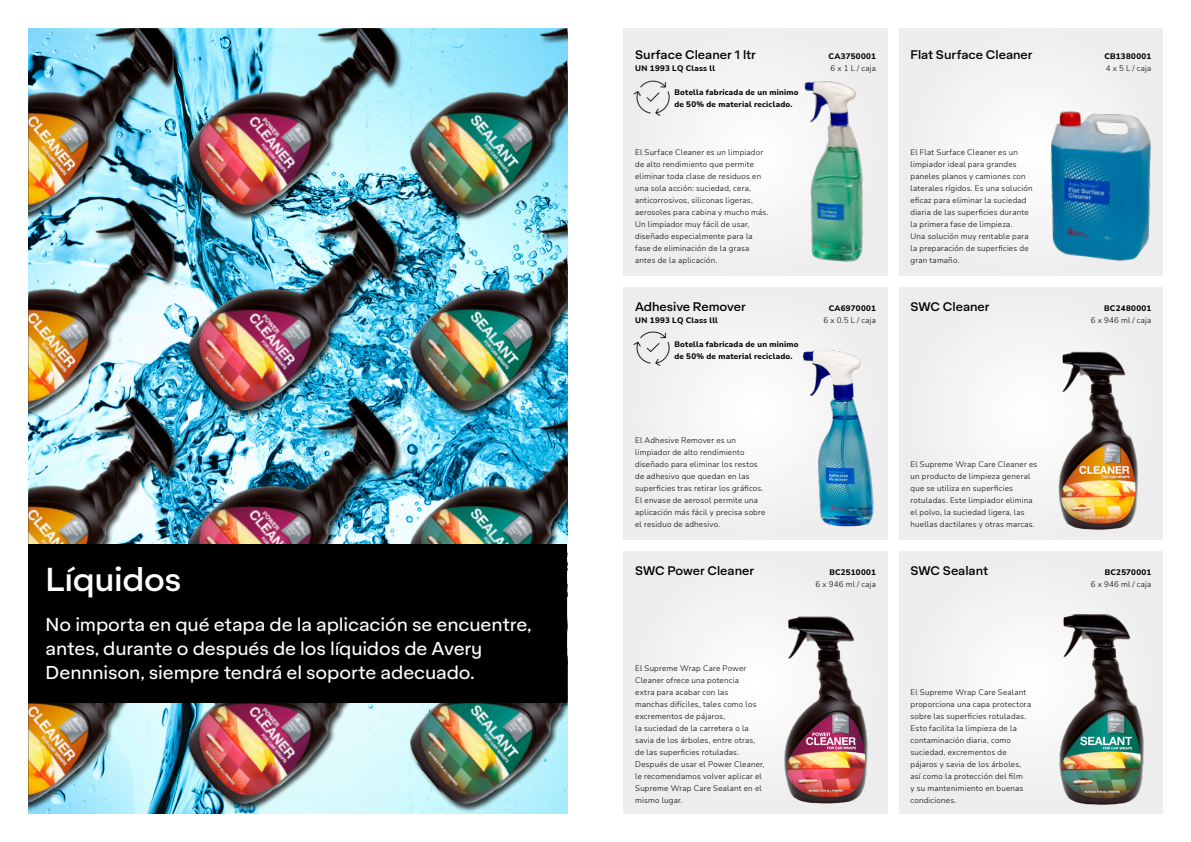
<style>
.page{position:relative;width:1191px;height:842px;background:#fff}
.page>*{position:absolute;margin:0;border:0;box-sizing:border-box;transform-origin:0 0}
.t1{font:500 32px "Aktifo A";letter-spacing:-.01em;color:#fff}
.t2{font:18px/24px "Aktifo A";letter-spacing:-.005em;color:#fff}
.t3{font:500 12px "Aktifo A";letter-spacing:-.005em;color:#000}
.t4{font:300 8px/12px "Nunito Sans";letter-spacing:.03em;color:#000}
.t5{font:800 8px/12px "Nunito Sans";letter-spacing:.03em;color:#000}
</style>
<div class="page">
<img style="left:28px;top:28px;width:146px;height:166px">
<img style="left:174px;top:28px;width:222px;height:166px">
<img style="left:396px;top:28px;width:171px;height:174px">
<img style="left:28px;top:417px;width:146px;height:127px">
<img style="left:174px;top:426px;width:222px;height:118px">
<img style="left:396px;top:426px;width:171px;height:118px">
<img style="left:28px;top:194px;width:146px;height:223px">
<img style="left:174px;top:194px;width:247px;height:232px">
<img style="left:396px;top:202px;width:171px;height:224px">
<img style="left:28px;top:703px;width:146px;height:108px">
<img style="left:174px;top:703px;width:222px;height:111px">
<img style="left:396px;top:703px;width:171px;height:111px">
<div style="left:28px;top:544px;width:539px;height:159px;background:#000"></div>
<div style="left:624px;top:28px;width:263px;height:247px;background:#f1f1f1"></div>
<div style="left:624px;top:551px;width:263px;height:263px;background:#f0f0f0"></div>
<div style="left:899px;top:551px;width:263px;height:263px;background:#f0f0f0"></div>
<div style="left:899px;top:28px;width:263px;height:247px;background:#f0f0f0"></div>
<div style="left:624px;top:287px;width:263px;height:252px;background:#f1f1f1"></div>
<div style="left:899px;top:287px;width:263px;height:252px;background:#f0f0f0"></div>
<img style="left:804px;top:81px;width:59px;height:181px">
<img style="left:1044px;top:111px;width:107px;height:151px">
<img style="left:803px;top:350px;width:71px;height:177px">
<img style="left:1056px;top:351px;width:82px;height:179px">
<img style="left:777px;top:616px;width:91px;height:188px">
<img style="left:1055px;top:614px;width:89px;height:191px">
<img style="left:633px;top:80px;width:37px;height:36px">
<img style="left:633px;top:331px;width:37px;height:35px">
<h1 class="t1" style="left:45px;top:559px;width:138px">Líquidos</h1>
<h2 class="t2" style="left:46px;top:612px;width:487px">No importa en qué etapa de la aplicación se encuentre, antes, durante o después de los líquidos de Avery<br>Dennnison, siempre tendrá el soporte adecuado.</h2>
<h3 class="t3" style="left:635px;top:47px;width:122px">Surface Cleaner 1 ltr</h3>
<p class="t5" style="left:635px;top:62px;width:81px">UN 1993 LQ Class ll</p>
<p class="t5" style="left:674px;top:86px;width:126px">Botella fabricada de un minimo de 50% de material reciclado.</p>
<p class="t4" style="left:635px;top:146px;width:135px">El Surface Cleaner es un limpiador de alto rendimiento que permite eliminar toda clase de residuos en una sola acción: suciedad, cera, anticorrosivos, siliconas ligeras, aerosoles para cabina y mucho más.<br>Un limpiador muy fácil de usar, diseñado especialmente para la fase de eliminación de la grasa antes de la aplicación.</p>
<h3 class="t3" style="left:635px;top:299px;width:112px">Adhesive Remover</h3>
<p class="t5" style="left:635px;top:314px;width:84px">UN 1993 LQ Class lll</p>
<p class="t5" style="left:674px;top:338px;width:126px">Botella fabricada de un minimo de 50% de material reciclado.</p>
<p class="t5" style="left:828px;top:50px;width:49px">CA3750001</p>
<p class="t4" style="left:830px;top:62px;width:47px">6 x 1 L / caja</p>
<p class="t5" style="left:828px;top:302px;width:49px">CA6970001</p>
<p class="t4" style="left:823px;top:314px;width:54px">6 x 0.5 L / caja</p>
<p class="t4" style="left:635px;top:434px;width:132px">El Adhesive Remover es un limpiador de alto rendimiento diseñado para eliminar los restos de adhesivo que quedan en las superficies tras retirar los gráficos.<br>El envase de aerosol permite una aplicación más fácil y precisa sobre el residuo de adhesivo.</p>
<h3 class="t3" style="left:910px;top:47px;width:123px">Flat Surface Cleaner</h3>
<p class="t4" style="left:910px;top:146px;width:123px">El Flat Surface Cleaner es un limpiador ideal para grandes paneles planos y camiones con laterales rígidos. Es una solución eficaz para eliminar la suciedad diaria de las superficies durante la primera fase de limpieza.<br>Una solución muy rentable para la preparación de superficies de gran tamaño.</p>
<h3 class="t3" style="left:910px;top:299px;width:80px">SWC Cleaner</h3>
<p class="t4" style="left:910px;top:458px;width:128px">El Supreme Wrap Care Cleaner es un producto de limpieza general que se utiliza en superficies rotuladas. Este limpiador elimina el polvo, la suciedad ligera, las huellas dactilares y otras marcas.</p>
<h3 class="t3" style="left:635px;top:563px;width:120px">SWC Power Cleaner</h3>
<h3 class="t3" style="left:910px;top:563px;width:79px">SWC Sealant</h3>
<p class="t5" style="left:829px;top:566px;width:48px">BC2510001</p>
<p class="t4" style="left:815px;top:578px;width:62px">6 x 946 ml / caja</p>
<p class="t4" style="left:635px;top:662px;width:131px">El Supreme Wrap Care Power<br>Cleaner ofrece una potencia<br>extra para acabar con las<br>manchas difíciles, tales como los excrementos de pájaros,<br>la suciedad de la carretera o la savia de los árboles, entre otras, de las superficies rotuladas.<br>Después de usar el Power Cleaner, le recomendamos volver aplicar el<br>Supreme Wrap Care Sealant en el mismo lugar.</p>
<p class="t4" style="left:910px;top:686px;width:122px">El Supreme Wrap Care Sealant proporciona una capa protectora sobre las superficies rotuladas.<br>Esto facilita la limpieza de la contaminación diaria, como suciedad, excrementos de pájaros y savia de los árboles, así como la protección del film<br>y su mantenimiento en buenas condiciones.</p>
<p class="t5" style="left:1104px;top:50px;width:48px">CB1380001</p>
<p class="t4" style="left:1106px;top:62px;width:47px">4 x 5 L / caja</p>
<p class="t5" style="left:1104px;top:302px;width:49px">BC2480001</p>
<p class="t4" style="left:1091px;top:314px;width:62px">6 x 946 ml / caja</p>
<p class="t5" style="left:1104px;top:566px;width:48px">BC2570001</p>
<p class="t4" style="left:1091px;top:578px;width:62px">6 x 946 ml / caja</p>
</div>
